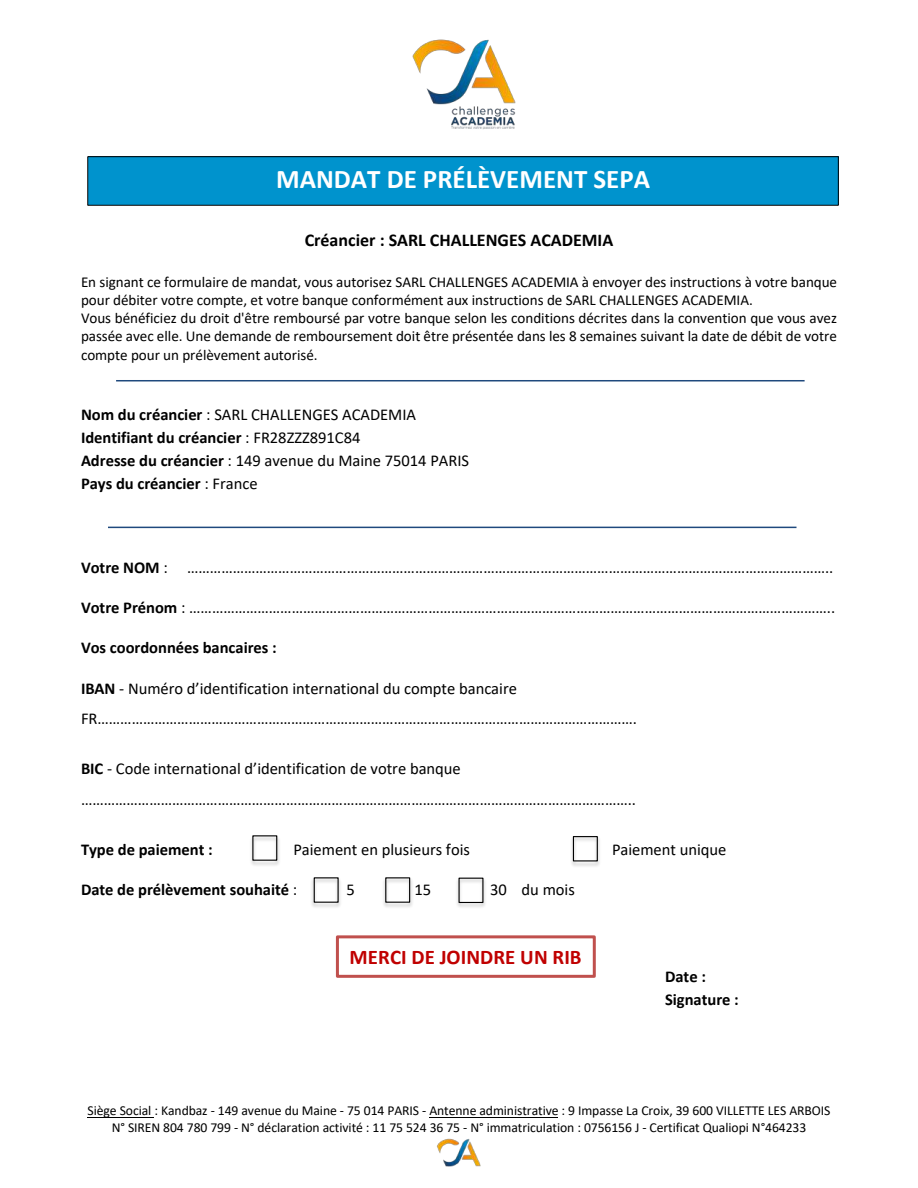
<style>
.page{position:relative;width:918px;height:1188px;background:#fff}
.page>*{position:absolute;margin:0;border:0;box-sizing:border-box;transform-origin:0 0}
.t1{font:700 27px "Calibri";color:#fff}
.t2{font:700 20.85px "Calibri";letter-spacing:.005em;color:#c00000}
.t3{font:700 18px "Calibri";color:#000}
.t4{font:16.5px/23.1px "Calibri";color:#000}
.t5{font:700 16.5px/23.1px "Calibri";color:#000}
.t6{font:15.15px/18.3px "Calibri";letter-spacing:-.005em;color:#000}
.t7{font:13.65px/16.5px "Calibri";letter-spacing:-.005em;color:#000;text-align:center}
.s1{font-weight:700}
.s2{font-weight:400}
</style>
<div class="page">
<hr style="left:87px;top:1117px;width:67px;height:1px;background:#000">
<hr style="left:429px;top:1117px;width:129px;height:1px;background:#000">
<img style="left:437px;top:1138px;width:44px;height:29px">
<img style="left:412px;top:39px;width:104px;height:90px">
<div style="left:88px;top:157px;width:750px;height:48px;background:#0093cd"></div>
<div style="left:87px;top:156px;width:752px;height:50px;border:1px solid #000"></div>
<hr style="left:116px;top:380px;width:689px;height:1px;background:#1f497d">
<hr style="left:108px;top:527px;width:689px;height:1px;background:#1f497d">
<img style="left:251px;top:835px;width:28px;height:31px">
<img style="left:571px;top:836px;width:29px;height:30px">
<div style="left:573px;top:836px;width:25px;height:25px;border:1px solid #000"></div>
<img style="left:312px;top:877px;width:29px;height:30px">
<img style="left:383px;top:877px;width:29px;height:30px">
<div style="left:385px;top:877px;width:25px;height:26px;border:1px solid #000"></div>
<img style="left:457px;top:877px;width:28px;height:30px">
<div style="left:336px;top:935px;width:260px;height:43px;border:3px solid #c0504d"></div>
<h1 class="t1" style="left:276px;top:163px;width:376px">MANDAT DE PRÉLÈVEMENT SEPA</h1>
<p class="t3" style="left:305px;top:228px;width:310px">Créancier : SARL CHALLENGES ACADEMIA</p>
<p class="t6" style="left:81px;top:272px;width:758px">En signant ce formulaire de mandat, vous autorisez SARL CHALLENGES ACADEMIA à envoyer des instructions à votre banque pour débiter votre compte, et votre banque conformément aux instructions de SARL CHALLENGES ACADEMIA.<br>Vous bénéficiez du droit d'être remboursé par votre banque selon les conditions décrites dans la convention que vous avez passée avec elle. Une demande de remboursement doit être présentée dans les 8 semaines suivant la date de débit de votre compte pour un prélèvement autorisé.</p>
<p class="t4" style="left:81px;top:403px;width:390px"><span class="s1">Nom du créancier</span> : SARL CHALLENGES ACADEMIA <span class="s1">Identifiant du créancier</span> : FR28ZZZ891C84<br><span class="s1">Adresse du créancier</span> : 149 avenue du Maine 75014 PARIS <span class="s1">Pays du créancier</span> : France</p>
<p class="t4" style="left:81px;top:556px;width:754px"><span class="s1">Votre NOM</span> : ……………………………………………………………………………………………………………………………………………………..</p>
<p class="t4" style="left:81px;top:596px;width:756px"><span class="s1">Votre Prénom</span> : ……………………………………………………………………………………………………………………………………………………..</p>
<p class="t5" style="left:81px;top:636px;width:197px">Vos coordonnées bancaires :</p>
<p class="t4" style="left:81px;top:673px;width:558px;line-height:30.3px"><span class="s1">IBAN</span> - Numéro d’identification international du compte bancaire<br>FR…………………………………………………………………………………………………………………………….</p>
<p class="t4" style="left:81px;top:754px;width:557px;line-height:30.3px"><span class="s1">BIC</span> - Code international d’identification de votre banque ………………………………………………………………………………………………………………………………..</p>
<p class="t5" style="left:81px;top:837px;width:133px">Type de paiement :</p>
<p class="t4" style="left:293px;top:837px;width:178px">Paiement en plusieurs fois</p>
<p class="t4" style="left:612px;top:837px;width:116px">Paiement unique</p>
<p class="t5" style="left:81px;top:878px;width:218px">Date de prélèvement souhaité <span class="s2">:</span></p>
<p class="t4" style="left:346px;top:878px;width:10px">5</p>
<p class="t4" style="left:415px;top:878px;width:18px">15</p>
<p class="t4" style="left:490px;top:878px;width:86px">30 du mois</p>
<p class="t2" style="left:350px;top:944px;width:234px">MERCI DE JOINDRE UN RIB</p>
<p class="t5" style="left:665px;top:965px;width:75px">Date :<br>Signature :</p>
<p class="t7" style="left:88px;top:1102px;width:745px">Siège Social : Kandbaz - 149 avenue du Maine - 75 014 PARIS - Antenne administrative : 9 Impasse La Croix, 39 600 VILLETTE LES ARBOIS<br>N° SIREN 804 780 799 - N° déclaration activité : 11 75 524 36 75 - N° immatriculation : 0756156 J - Certificat Qualiopi N°464233</p>
</div>
